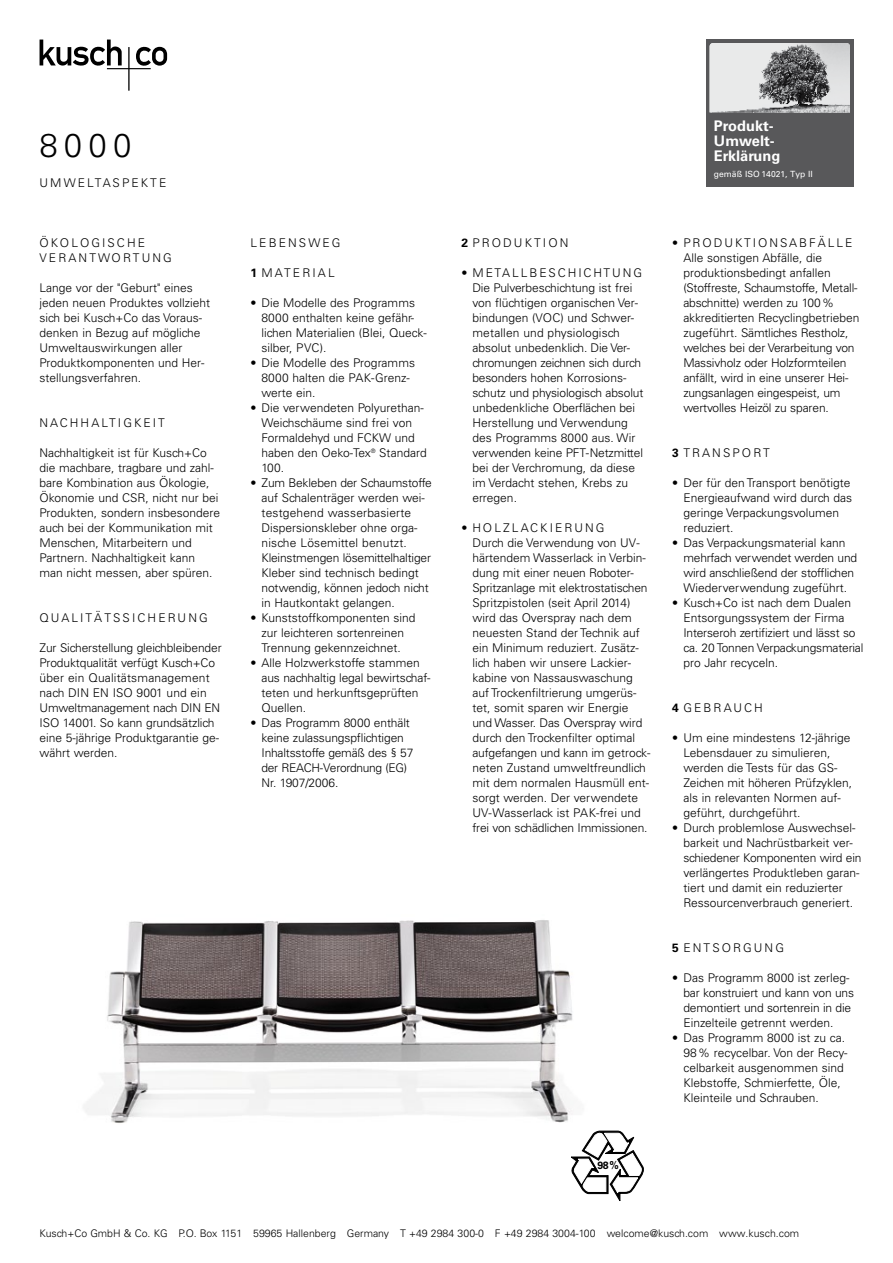
<style>
.page{position:relative;width:893px;height:1263px;background:#fff}
.page>*{position:absolute;margin:0;border:0;box-sizing:border-box;transform-origin:0 0}
.t1{font:300 33px "Univers LT";color:#000}
.t2{font:700 14.7px/14.7px "Univers LT";color:#fff}
.t3{font:300 12px/15px "Univers LT";color:#000}
.t4{font:300 12px/15px "Univers LT";letter-spacing:.175em;color:#000}
.t5{font:300 12px "Univers LT";letter-spacing:.165em;color:#000}
.t6{font:300 12px "Univers LT";letter-spacing:.16em;color:#000}
.t7{font:300 10.5px "Univers LT";color:#000}
.t8{font:700 10.5px "Univers LT";color:#000}
.t9{font:8.55px "Univers LT";color:#fff}
.s1{font-weight:700}
</style>
<div class="page">
<svg style="left:40px;top:40px;width:127px;height:51px"></svg>
<div style="left:706px;top:40px;width:147px;height:147px;background:#58585a"></div>
<img style="left:710px;top:43px;width:140px;height:70px">
<img style="left:83px;top:920px;width:490px;height:203px">
<svg style="left:571px;top:1130px;width:73px;height:71px"></svg>
<h1 class="t1" style="left:40px;top:125px;width:94px">8000</h1>
<p class="t4" style="left:40px;top:175px;width:128px">Umweltaspekte</p>
<p class="t4" style="left:40px;top:235px;width:134px">Ökologische<br>Verantwortung</p>
<p class="t3" style="left:40px;top:280px;width:172px">Lange vor der "Geburt" eines jeden neuen Produktes vollzieht sich bei Kusch+Co das Voraus&shy;denken in Bezug auf mögliche<br>U mweltauswirkungen aller<br>Produktkomponenten und H er&shy;stellungsverfahren.</p>
<p class="t4" style="left:40px;top:415px;width:127px">N achhaltigkeit</p>
<p class="t3" style="left:40px;top:445px;width:176px">Nachhaltigkeit ist für Kusch+Co die machbare, tragbare und zahl&shy;bare Kombination aus Ökologie,<br>Ökonomie und CSR</p>
<p class="t3" style="left:40px;top:490px;width:182px;text-indent:106px">, nicht nur bei<br>Produkten, sondern insbesondere auch bei der Kommunikation mit<br>Menschen, Mitarbeitern und<br>Partnern. Nachhaltigkeit kann man nicht messen, aber spüren.</p>
<p class="t4" style="left:40px;top:610px;width:170px">Qualitätssicherung</p>
<p class="t3" style="left:40px;top:640px;width:184px">Zur Sicherstellung gleichbleibender<br>Produktqualität verfügt Kusch+Co über ein Qualitätsmanagement nach DIN EN ISO</p>
<p class="t3" style="left:40px;top:685px;width:173px;text-indent:97px">9001 und ein<br>U mweltmanagement nach DIN EN<br>ISO</p>
<p class="t3" style="left:40px;top:715px;width:179px;text-indent:23px">14001. So kann grundsätzlich eine 5-jährige Produktgarantie ge-- währt werden.</p>
<p class="t4" style="left:250px;top:235px;width:92px">L eb ensweg</p>
<p class="t4" style="left:250px;top:265px;width:86px"><span class="s1">1</span> Material</p>
<p class="t3" style="left:262px;top:295px;width:167px;text-indent:-11px">• Die Modelle des Programms<br>8000 enthalten keine gefähr&shy;lichen Materialien (Blei, Queck&shy;silber, PVC).</p>
<p class="t3" style="left:262px;top:355px;width:155px;text-indent:-11px">• Die Modelle des Programms<br>8000 halten die PAK-Grenz&shy;werte ein.</p>
<p class="t3" style="left:261px;top:400px;width:167px;text-indent:-11px">• Die verwendeten Polyurethan-<br>Weichschäume sind frei von<br>Formaldehyd und FCKW und haben den Oeko-Tex<sup>®</sup> Standard<br>100.</p>
<p class="t3" style="left:261px;top:475px;width:172px;text-indent:-11px">• Zum Bekleben der Schaumstoffe auf Schalenträger werden wei&shy;testgehend wasserbasierte<br>Dispersionskleber ohne orga&shy;nische Lösemittel benutzt.<br>Kleinstmengen lösemittelhaltiger<br>Kleber sind technisch bedingt notwendig, können jedoch nicht in Hautkontakt gelangen.</p>
<p class="t3" style="left:250px;top:610px;width:167px;text-align:center">• Kunststoffkomponenten sind zur leichteren sortenreinen -Trennung gekennzeichnet.</p>
<p class="t3" style="left:261px;top:655px;width:171px;text-indent:-11px">• Alle Holzwerkstoffe stammen aus nachhaltig legal bewirtschaf&shy;teten und herkunftsgeprüften<br>Quellen.</p>
<p class="t3" style="left:261px;top:715px;width:153px;text-indent:-11px">• Das Programm 8000 enthält keine zulassungspflichtigen<br>I nhaltsstoffe gemäß des § 57 der REACH</p>
<p class="t3" style="left:261px;top:760px;width:147px;text-indent:58px">-Verordnung (EG)<br>N r. 1907/2006.</p>
<p class="t2" style="left:714px;top:119px;width:68px">Produkt-<br>Umwelt-<br>Erklärung</p>
<p class="t9" style="left:714px;top:169px;width:100px">gemäß ISO 14021, Typ II</p>
<p class="t4" style="left:461px;top:235px;width:109px"><span class="s1">2</span> Prod uktion</p>
<p class="t6" style="left:461px;top:265px;width:97px">• Metallb esch</p>
<p class="t3" style="left:472px;top:265px;width:173px;text-indent:106px">ichtung<br>Die Pulverbeschichtung ist frei von flüchtigen organischen Ver&shy;bindungen (VOC) und Schwer&shy;metallen und physiologisch absolut unbedenklich. Die Ver&shy;chromungen zeichnen sich durch besonders hohen Korrosions&shy;schutz und physiologisch absolut unbedenkliche Oberflächen bei<br>Herstellung und Verwendung des Programms 8000 aus. Wir verwenden keine PFT-Netzmittel bei der Verchromung, da diese im Verdacht stehen, Krebs zu erregen.</p>
<p class="t3" style="left:461px;top:520px;width:70px">• Holz lack</p>
<p class="t3" style="left:472px;top:520px;width:179px;text-indent:77px">ierung<br>Durch die Verwendung von UV&shy;härtendem Wasserlack in Verbin&shy;dung mit einer neuen Roboter-<br>Spritzanlage mit elektrostatischen<br>Spritzpistolen (seit April 2014) wird das Overspray nach dem neuesten Stand der Technik auf ein Minimum reduziert. Zusätz&shy;lich haben wir unsere Lackier&shy;kabine von Nassauswaschung auf Trockenfiltrierung umgerüs&shy;tet, somit sparen wir Energie und Wasser. Das Overspray wird durch den Trockenfilter optimal aufgefangen und kann im getrock&shy;neten Zustand umweltfreundlich mit dem normalen Hausmüll ent&shy;sorgt werden. Der verwendete<br>UV-Wasserlack ist PAK-frei und frei von schädlichen I mmissionen.</p>
<p class="t3" style="left:683px;top:235px;width:178px;text-indent:135px">älle<br>Alle sonstigen Abfälle, die produktionsbedingt anfallen (-Stoffreste, Schaumstoffe, Metall&shy;abschnitte) werden zu 100% akkreditierten Recyclingbetrieben zugeführt. Sämtliches Restholz, welches bei der Verarbeitung von<br>Massivholz oder Holzformteilen anfällt, wird in eine unserer Hei&shy;zungsanlagen eingespeist, um wertvolles Heizöl zu sparen.</p>
<p class="t4" style="left:672px;top:445px;width:99px"><span class="s1">3</span> T ransp ort</p>
<p class="t3" style="left:683px;top:475px;width:170px;text-indent:-11px">• Der für den Transport benötigte<br>Energieaufwand wird durch das geringe Verpackungsvolumen reduziert.</p>
<p class="t3" style="left:683px;top:535px;width:175px;text-indent:-11px">• Das Verpackungsmaterial kann mehrfach verwendet werden und wird anschließend der stofflichen<br>Wiederverwendung zugeführt.</p>
<p class="t3" style="left:683px;top:595px;width:182px;text-indent:-11px">• Kusch+Co ist nach dem Dualen<br>Entsorgungssystem der Firma<br>I nterseroh zertifiziert und lässt so ca. 20 Tonnen Verpackungsmaterial pro Jahr recyceln.</p>
<p class="t3" style="left:672px;top:700px;width:92px"><span class="s1">4</span> G eb rauch</p>
<p class="t3" style="left:683px;top:730px;width:170px;text-indent:-11px">• U m eine mindestens 12-jährige<br>Lebensdauer zu simulieren, werden die Tests für das GS-<br>Zeichen mit höheren Prüfzyklen, als in relevanten Normen auf&shy;geführt, durchgeführt.</p>
<p class="t3" style="left:683px;top:820px;width:180px;text-indent:-11px">• Durch problemlose Auswechsel&shy;barkeit und Nachrüstbarkeit ver&shy;schiedener Komponenten wird ein verlängertes Produktleben garan&shy;tiert und damit ein reduzierter Ressourcenverbrauch generiert.</p>
<p class="t4" style="left:672px;top:940px;width:113px"><span class="s1">5</span> E ntsorgung</p>
<p class="t3" style="left:683px;top:970px;width:172px;text-indent:-11px">• Das Programm 8000 ist zerleg&shy;bar konstruiert und kann von uns demontiert und sortenrein in die<br>Einzelteile getrennt werden.</p>
<p class="t3" style="left:683px;top:1030px;width:165px;text-indent:-11px">• Das Programm 8000 ist zu ca.<br>98% recycelbar. Von der Recy&shy;celbarkeit ausgenommen sind<br>Klebstoffe, Schmierfette, Öle,<br>Kleinteile und Schrauben.</p>
<p class="t5" style="left:672px;top:235px;width:118px">• Prod uk tionsabf</p>
<p class="t8" style="left:597px;top:1159px;width:23px">98%</p>
<p class="t7" style="left:40px;top:1226px;width:357px">Kusch+Co GmbH &amp; Co. KG P.O. Box 1151 59965 Hallenberg Germany T</p>
<p class="t7" style="left:409px;top:1226px;width:392px">+49 2984 300-0 F +49 2984 3004-100 welcome@kusch.com www.kusch.com</p>
</div>
